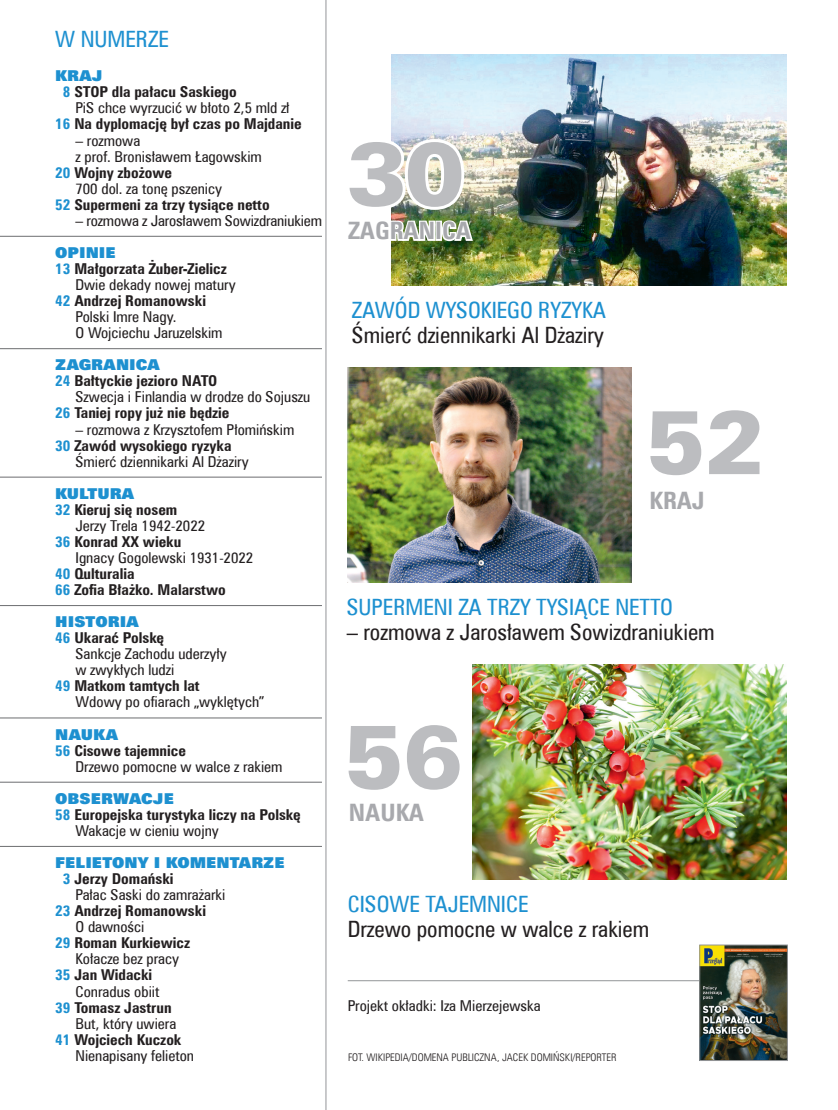
<style>
.page{position:relative;width:838px;height:1110px;background:#fff}
.page>*{position:absolute;margin:0;border:0;box-sizing:border-box;transform-origin:0 0}
.t1{font:90px "Zurich Blk EU";color:#bcbdc0}
.spis_fota_szary{font:700 24px "Zurich Cn EU";color:#a8a9ad}
.spis_fota_czarny{font:22.5px "Zurich Cn EU";color:#231f20}
.spis_fota_niebieski{font:22.5px "Zurich Cn EU";color:#1d90d0}
.spis_styl{font:15px/16px "Zurich Cn EU";color:#231f20}
.spis_styl-2{font:700 15px/16px "Zurich Cn EU";color:#231f20}
.spis_dzial_linia{font:15px "Zurich X Blk EU";color:#1d90d0}
.spis_dzial{font:15px "Zurich X Blk EU";color:#1d90d0}
.t2{font:10.5px "Zurich Lt Cn EU";color:#231f20}
.s1{font-weight:700;color:#1d90d0}
.s2{font-weight:700}
.s3{color:#1d90d0}
.s4{font-weight:400}
</style>
<div class="page">
<img style="left:472px;top:665px;width:315px;height:214px">
<hr style="left:325px;top:0;width:1px;height:1110px;background:#939598">
<hr style="left:0;top:236px;width:322px;height:1px;background:#6c6d70">
<hr style="left:0;top:348px;width:322px;height:1px;background:#6c6d70">
<hr style="left:0;top:477px;width:322px;height:1px;background:#6c6d70">
<hr style="left:0;top:605px;width:322px;height:1px;background:#6c6d70">
<hr style="left:0;top:717px;width:322px;height:1px;background:#6c6d70">
<hr style="left:0;top:782px;width:322px;height:1px;background:#6c6d70">
<hr style="left:0;top:846px;width:322px;height:1px;background:#6c6d70">
<hr style="left:348px;top:980px;width:407px;height:1px;background:#939598">
<img style="left:701px;top:947px;width:84px;height:112px">
<div style="left:699px;top:945px;width:88px;height:116px;border:1px solid #939598"></div>
<img style="left:348px;top:368px;width:283px;height:214px">
<img style="left:391px;top:54px;width:396px;height:231px">
<img style="left:391px;top:135px;width:84px;height:151px">
<p class="spis_fota_niebieski" style="left:55px;top:25px;width:115px">W NUMERZE</p>
<p class="spis_dzial" style="left:55px;top:67px;width:49px">KRAJ</p>
<p class="spis_styl" style="left:75px;top:84px;width:216px;text-indent:-13px"><span class="s1">8</span> <span class="s2">STOP dla pałacu Saskiego<br></span>PiS chce wyrzucić w błoto 2,5 mld zł</p>
<p class="spis_styl-2" style="left:55px;top:116px;width:248px"><span class="s3">16</span> Na dyplomację był czas po Majdanie</p>
<p class="spis_styl" style="left:75px;top:132px;width:188px">– rozmowa<br>z prof. Bronisławem Łagowskim</p>
<p class="spis_styl" style="left:75px;top:164px;width:148px;text-indent:-20px"><span class="s1">20</span> <span class="s2">Wojny zbożowe<br></span>700 dol. za tonę pszenicy</p>
<p class="spis_styl-2" style="left:55px;top:196px;width:216px"><span class="s3">52</span> Supermeni za trzy tysiące netto</p>
<p class="spis_styl" style="left:75px;top:212px;width:248px">– rozmowa z Jarosławem Sowizdraniukiem</p>
<p class="spis_dzial_linia" style="left:55px;top:243px;width:62px">OPINIE</p>
<p class="spis_styl-2" style="left:75px;top:260px;width:162px;text-indent:-20px"><span class="s3">13</span> Małgorzata Żuber-Zielicz<br><span class="s4">Dwie dekady nowej matury</span></p>
<p class="spis_styl" style="left:75px;top:293px;width:149px;text-indent:-20px"><span class="s1">42</span> <span class="s2">Andrzej Romanowski<br></span>Polski Imre Nagy.<br>O Wojciechu Jaruzelskim</p>
<p class="spis_dzial_linia" style="left:55px;top:355px;width:106px">ZAGRANICA</p>
<p class="spis_styl" style="left:75px;top:373px;width:236px;text-indent:-20px"><span class="s1">24</span> <span class="s2">Bałtyckie jezioro NATO<br></span>Szwecja i Finlandia w drodze do Sojuszu</p>
<p class="spis_styl-2" style="left:55px;top:405px;width:176px"><span class="s3">26</span> Taniej ropy już nie będzie</p>
<p class="spis_styl" style="left:75px;top:421px;width:220px">– rozmowa z Krzysztofem Płomińskim</p>
<p class="spis_styl" style="left:75px;top:437px;width:175px;text-indent:-20px"><span class="s1">30</span> <span class="s2">Zawód wysokiego ryzyka<br></span>Śmierć dziennikarki Al Dżaziry</p>
<p class="spis_dzial_linia" style="left:55px;top:484px;width:81px">KULTURA</p>
<p class="spis_styl" style="left:75px;top:501px;width:131px;text-indent:-20px"><span class="s1">32</span> <span class="s2">Kieruj się nosem<br></span>Jerzy Trela 1942-2022</p>
<p class="spis_styl" style="left:75px;top:533px;width:179px;text-indent:-20px"><span class="s1">36</span> <span class="s2">Konrad XX wieku<br></span>Ignacy Gogolewski 1931-2022</p>
<p class="spis_styl-2" style="left:55px;top:565px;width:81px"><span class="s3">40</span> Qulturalia</p>
<p class="spis_styl-2" style="left:55px;top:581px;width:172px"><span class="s3">66</span> Zofia Błażko. Malarstwo</p>
<p class="spis_dzial_linia" style="left:55px;top:612px;width:85px">HISTORIA</p>
<p class="spis_styl" style="left:75px;top:630px;width:153px;text-indent:-20px"><span class="s1">46</span> <span class="s2">Ukarać Polskę<br></span>Sankcje Zachodu uderzyły w zwykłych ludzi</p>
<p class="spis_styl" style="left:75px;top:678px;width:191px;text-indent:-20px"><span class="s1">49</span> <span class="s2">Matkom tamtych lat<br></span>Wdowy po ofiarach „wyklętych”</p>
<p class="spis_dzial_linia" style="left:55px;top:725px;width:65px">NAUKA</p>
<p class="spis_styl" style="left:75px;top:742px;width:208px;text-indent:-20px"><span class="s1">56</span> <span class="s2">Cisowe tajemnice<br></span>Drzewo pomocne w walce z rakiem</p>
<p class="spis_dzial_linia" style="left:55px;top:789px;width:120px">OBSERWACJE</p>
<p class="spis_styl-2" style="left:75px;top:806px;width:227px;text-indent:-20px"><span class="s3">58</span> Europejska turystyka liczy na Polskę<br><span class="s4">Wakacje w cieniu wojny</span></p>
<p class="spis_dzial_linia" style="left:55px;top:853px;width:231px">FELIETONY I KOMENTARZE</p>
<p class="spis_styl" style="left:75px;top:870px;width:151px;text-indent:-13px"><span class="s1">3</span> <span class="s2">Jerzy Domański<br></span>Pałac Saski do zamrażarki</p>
<p class="spis_styl-2" style="left:75px;top:902px;width:132px;text-indent:-20px"><span class="s3">23</span> Andrzej Romanowski<br><span class="s4">O dawności</span></p>
<p class="spis_styl-2" style="left:75px;top:935px;width:116px;text-indent:-20px"><span class="s3">29</span> Roman Kurkiewicz<br><span class="s4">Kołacze bez pracy</span></p>
<p class="spis_styl" style="left:75px;top:967px;width:86px;text-indent:-20px"><span class="s1">35</span> <span class="s2">Jan Widacki<br></span>Conradus obiit</p>
<p class="spis_styl" style="left:75px;top:999px;width:102px;text-indent:-20px"><span class="s1">39</span> <span class="s2">Tomasz Jastrun<br></span>But, który uwiera</p>
<p class="spis_styl" style="left:75px;top:1031px;width:120px;text-indent:-20px"><span class="s1">41</span> <span class="s2">Wojciech Kuczok<br></span>Nienapisany felieton</p>
<p class="t1" style="left:347px;top:119px;width:119px">30</p>
<p class="spis_fota_szary" style="left:348px;top:216px;width:124px">ZAGRANICA</p>
<p class="spis_fota_niebieski" style="left:352px;top:296px;width:255px">ZAWÓD WYSOKIEGO RYZYKA</p>
<p class="spis_fota_czarny" style="left:352px;top:322px;width:254px">Śmierć dziennikarki Al Dżaziry</p>
<p class="t1" style="left:646px;top:387px;width:120px">52</p>
<p class="spis_fota_szary" style="left:649px;top:486px;width:57px">KRAJ</p>
<p class="spis_fota_niebieski" style="left:347px;top:593px;width:328px">SUPERMENI ZA TRZY TYSIĄCE NETTO</p>
<p class="spis_fota_czarny" style="left:347px;top:619px;width:369px">– rozmowa z Jarosławem Sowizdraniukiem</p>
<p class="t1" style="left:344px;top:702px;width:120px">56</p>
<p class="spis_fota_szary" style="left:349px;top:798px;width:77px">NAUKA</p>
<p class="spis_fota_niebieski" style="left:348px;top:890px;width:182px">CISOWE TAJEMNICE</p>
<p class="spis_fota_czarny" style="left:348px;top:916px;width:303px">Drzewo pomocne w walce z rakiem</p>
<p class="spis_styl" style="left:348px;top:998px;width:194px">Projekt okładki: Iza Mierzejewska</p>
<p class="t2" style="left:348px;top:1050px;width:270px">FOT. WIKIPEDIA/DOMENA PUBLICZNA, JACEK DOMIŃSKI/REPORTER</p>
</div>
